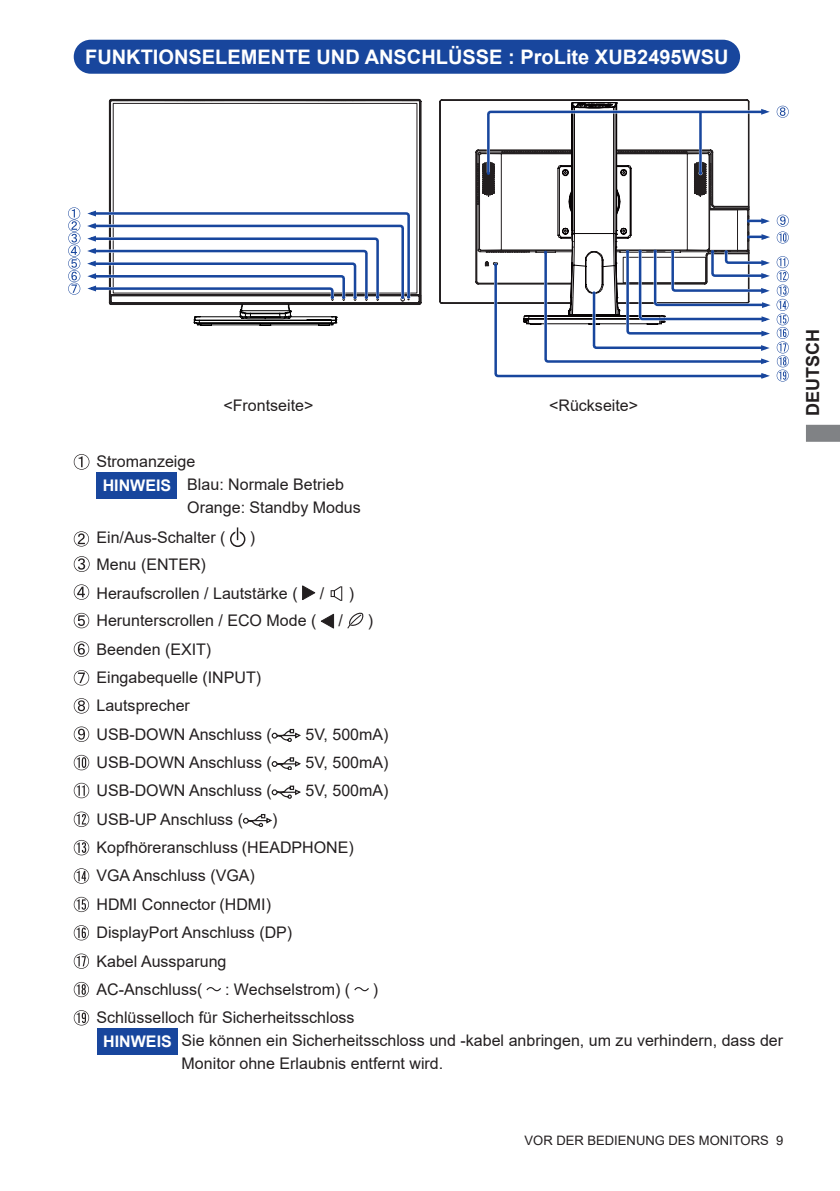
<style>
.page{position:relative;width:840px;height:1191px;background:#fff}
.page>*{position:absolute;margin:0;border:0;box-sizing:border-box;transform-origin:0 0}
.t1{font:700 20px "Arial";color:#fff}
.t2{font:700 18px "Arial";color:#231f20}
.t3{font:16px/28.4px "Arial";color:#231f20}
.t4{font:700 16px "Arial";color:#fff}
.t5{font:13px "Arial";color:#231f20}
</style>
<div class="page">
<svg style="left:806px;top:425px;width:33px;height:17px"></svg>
<div style="left:75px;top:41px;width:663px;height:32px;background:#18469d;border-radius:16px"></div>
<div style="left:74px;top:40px;width:665px;height:34px;border:2px solid #18469d;border-radius:16px"></div>
<div style="left:96px;top:472px;width:81px;height:26px;background:#18469d"></div>
<div style="left:97px;top:1028px;width:80px;height:26px;background:#18469d"></div>
<svg style="left:74px;top:454px;width:15px;height:16px"></svg>
<svg style="left:74px;top:531px;width:15px;height:15px"></svg>
<div style="left:230px;top:531px;width:15px;height:16px;border:1px solid #231f20;border-radius:50%"></div>
<svg style="left:235px;top:527px;width:5px;height:13px"></svg>
<svg style="left:237px;top:527px;width:1px;height:13px"></svg>
<svg style="left:74px;top:556px;width:15px;height:16px"></svg>
<svg style="left:74px;top:584px;width:15px;height:16px"></svg>
<svg style="left:302px;top:585px;width:13px;height:15px"></svg>
<svg style="left:342px;top:586px;width:1px;height:15px"></svg>
<svg style="left:330px;top:586px;width:12px;height:15px"></svg>
<svg style="left:74px;top:613px;width:15px;height:15px"></svg>
<svg style="left:320px;top:614px;width:14px;height:14px"></svg>
<svg style="left:347px;top:612px;width:16px;height:16px"></svg>
<svg style="left:74px;top:641px;width:15px;height:16px"></svg>
<svg style="left:74px;top:670px;width:15px;height:15px"></svg>
<svg style="left:74px;top:698px;width:15px;height:15px"></svg>
<svg style="left:74px;top:726px;width:15px;height:16px"></svg>
<svg style="left:272px;top:729px;width:29px;height:12px"></svg>
<svg style="left:74px;top:755px;width:15px;height:15px"></svg>
<svg style="left:272px;top:757px;width:29px;height:13px"></svg>
<svg style="left:74px;top:783px;width:15px;height:15px"></svg>
<svg style="left:272px;top:785px;width:29px;height:13px"></svg>
<svg style="left:74px;top:811px;width:15px;height:16px"></svg>
<svg style="left:243px;top:814px;width:29px;height:12px"></svg>
<svg style="left:74px;top:840px;width:15px;height:15px"></svg>
<svg style="left:74px;top:868px;width:15px;height:15px"></svg>
<svg style="left:74px;top:897px;width:15px;height:15px"></svg>
<svg style="left:74px;top:925px;width:15px;height:15px"></svg>
<svg style="left:74px;top:953px;width:15px;height:15px"></svg>
<svg style="left:74px;top:982px;width:15px;height:15px"></svg>
<svg style="left:206px;top:987px;width:15px;height:4px"></svg>
<svg style="left:354px;top:987px;width:15px;height:4px"></svg>
<svg style="left:74px;top:1010px;width:15px;height:15px"></svg>
<svg style="left:68px;top:100px;width:352px;height:225px"></svg>
<svg style="left:439px;top:100px;width:310px;height:204px"></svg>
<svg style="left:477px;top:102px;width:311px;height:279px"></svg>
<p class="t1" style="left:85px;top:43px;width:644px">FUNKTIONSELEMENTE UND ANSCHLÜSSE : ProLite XUB2495WSU</p>
<p class="t3" style="left:223px;top:391px;width:91px">&lt;Frontseite&gt;</p>
<p class="t3" style="left:549px;top:391px;width:90px">&lt;Rückseite&gt;</p>
<p class="t3" style="left:187px;top:450px;width:175px;line-height:22.6px;text-indent:-91px">Stromanzeige<br>Blau: Normale Betrieb<br>Orange: Standby Modus</p>
<p class="t3" style="left:96px;top:523px;width:130px">Ein/Aus-Schalter (</p>
<p class="t3" style="left:250px;top:523px;width:7px">)</p>
<p class="t3" style="left:96px;top:549px;width:202px;line-height:29.6px">Menu (ENTER)<br>Heraufscrollen / Lautstärke (</p>
<p class="t4" style="left:103px;top:474px;width:70px">HINWEIS</p>
<p class="t3" style="left:319px;top:579px;width:6px">/</p>
<p class="t3" style="left:348px;top:579px;width:7px">)</p>
<p class="t3" style="left:96px;top:606px;width:221px">Herunterscrollen / ECO Mode (</p>
<p class="t3" style="left:338px;top:606px;width:6px">/</p>
<p class="t3" style="left:367px;top:606px;width:7px">)</p>
<p class="t3" style="left:96px;top:634px;width:177px">Beenden (EXIT)<br>Eingabequelle (INPUT)<br>Lautsprecher<br>USB-DOWN Anschluss (</p>
<p class="t3" style="left:305px;top:719px;width:85px">5V, 500mA)</p>
<p class="t3" style="left:96px;top:748px;width:177px">USB-DOWN Anschluss (</p>
<p class="t3" style="left:305px;top:748px;width:85px">5V, 500mA)</p>
<p class="t3" style="left:96px;top:776px;width:177px">USB-DOWN Anschluss (</p>
<p class="t3" style="left:305px;top:776px;width:85px">5V, 500mA)</p>
<p class="t3" style="left:96px;top:805px;width:148px">USB-UP Anschluss (</p>
<p class="t3" style="left:96px;top:805px;width:259px;text-indent:176px">)<br>Kopfhöreranschluss (HEADPHONE)<br>VGA Anschluss (VGA)<br>HDMI Connector (HDMI)<br>DisplayPort Anschluss (DP)<br>Kabel Aussparung<br>AC-Anschluss(</p>
<p class="t3" style="left:225px;top:975px;width:127px">: Wechselstrom) (</p>
<p class="t3" style="left:373px;top:975px;width:7px">)</p>
<p class="t3" style="left:181px;top:1006px;width:602px;line-height:22.6px;text-indent:-85px">Schlüsselloch für Sicherheitsschloss<br>Sie können ein Sicherheitsschloss und -kabel anbringen, um zu verhindern, dass der<br>Monitor ohne Erlaubnis entfernt wird.</p>
<p class="t4" style="left:103px;top:1030px;width:70px">HINWEIS</p>
<p class="t2" style="left:799px;top:415px;width:88px;rotate:-90deg">DEUTSCH</p>
<p class="t5" style="left:524px;top:1131px;width:260px">VOR DER BEDIENUNG DES MONITORS 9</p>
</div>
